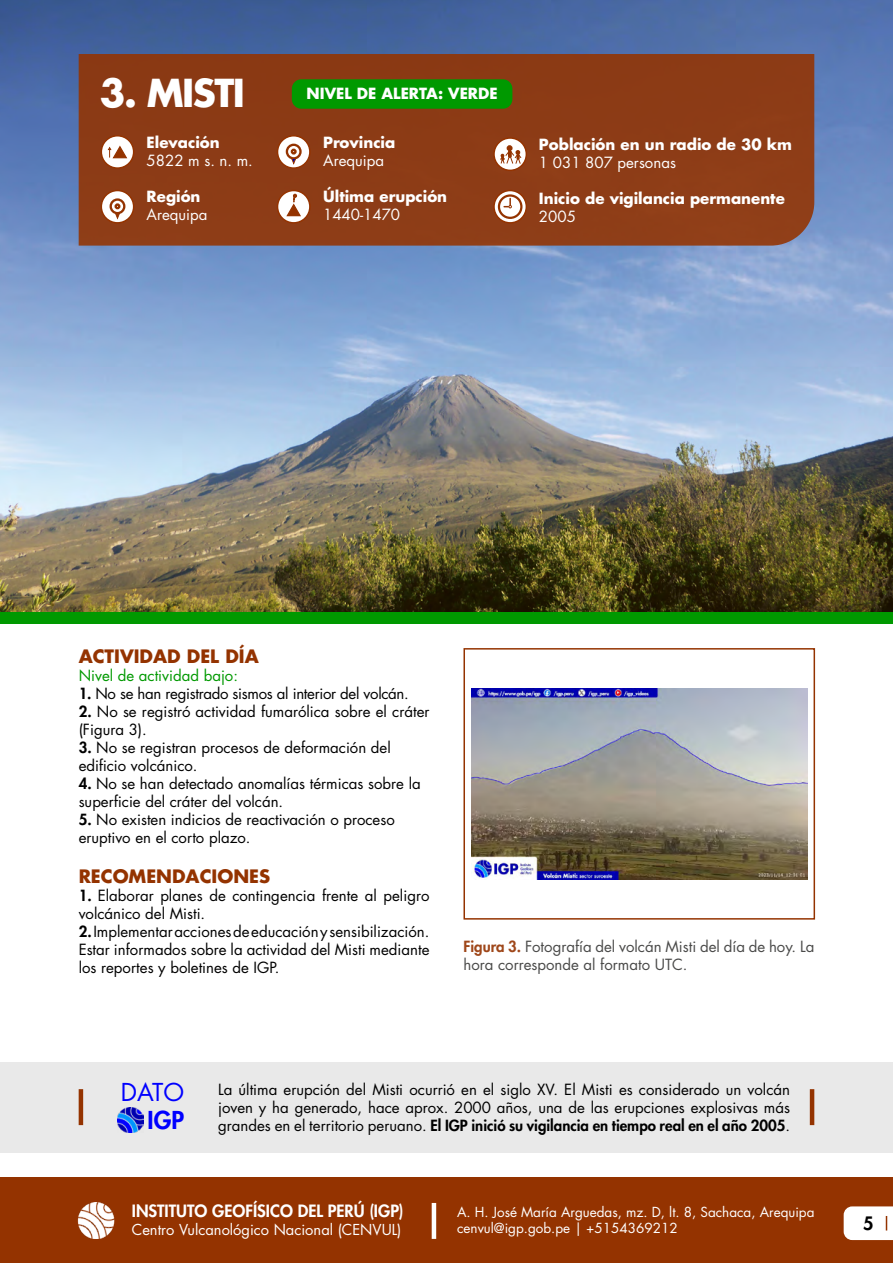
<style>
.page{position:relative;width:893px;height:1263px;background:#fff}
.page>*{position:absolute;margin:0;border:0;box-sizing:border-box;transform-origin:0 0}
.t1{font:700 37.5px "Futura Std";letter-spacing:-.04em;color:#fff}
.t2{font:24px "Futura Std";color:#00f}
.t3{font:800 24px "Futura Std";color:#00f}
.t4{font:700 18px "Futura Std";color:#943300}
.t5{font:800 18px "Futura Std";color:#000}
.t6{font:800 16.5px "Futura Std";color:#fff}
.t7{font:15px/18px "Futura Std";color:#000}
.t8{font:700 15px "Futura Std";color:#fff}
.t9{font:15px/18px "Futura Std";color:#4a4a49}
.t10{font:15px "Futura Std";color:#fff}
.t11{font:15px "Futura Std";letter-spacing:-.02em;color:#000}
.t12{font:15px "Futura Std";color:#090}
.t13{font:14.7px "Futura Std";color:#fff}
.t14{font:13.5px/16.2px "Futura Std";color:#fff}
.s1{font-weight:800}
.s2{font-weight:800;color:#9f471a}
</style>
<div class="page">
<div style="left:0;top:1177px;width:893px;height:86px;background:#943300"></div>
<hr style="left:432px;top:1203px;width:4px;height:36px;background:#fff">
<svg style="left:844px;top:1206px;width:49px;height:34px;background:#faf6f4"></svg>
<img style="left:77px;top:1203px;width:38px;height:36px">
<img style="left:0;top:0;width:893px;height:612px">
<div style="left:79px;top:54px;width:735px;height:192px;background:#8c3c16"></div>
<div style="left:292px;top:79px;width:220px;height:30px;background:#090;border-radius:9px"></div>
<div style="left:101px;top:136px;width:33px;height:32px;background:#fff;border-radius:50%"></div>
<div style="left:101px;top:135px;width:33px;height:34px;border:2px solid #943300;border-radius:50%"></div>
<svg style="left:107px;top:145px;width:21px;height:14px"></svg>
<svg style="left:101px;top:190px;width:33px;height:33px"></svg>
<div style="left:101px;top:190px;width:33px;height:34px;border:2px solid #943300;border-radius:50%"></div>
<svg style="left:111px;top:200px;width:13px;height:13px"></svg>
<div style="left:110px;top:198px;width:15px;height:16px;border:2px solid #943300;border-radius:50%"></div>
<svg style="left:115px;top:203px;width:5px;height:16px"></svg>
<div style="left:278px;top:136px;width:32px;height:32px;background:#fff;border-radius:50%"></div>
<div style="left:277px;top:135px;width:34px;height:34px;border:2px solid #943300;border-radius:50%"></div>
<svg style="left:287px;top:145px;width:13px;height:13px"></svg>
<div style="left:286px;top:144px;width:16px;height:16px;border:2px solid #943300;border-radius:50%"></div>
<svg style="left:291px;top:149px;width:6px;height:15px"></svg>
<svg style="left:278px;top:190px;width:32px;height:33px"></svg>
<div style="left:277px;top:190px;width:34px;height:34px;border:2px solid #943300;border-radius:50%"></div>
<svg style="left:285px;top:194px;width:17px;height:23px"></svg>
<svg style="left:494px;top:138px;width:32px;height:32px"></svg>
<div style="left:493px;top:137px;width:34px;height:34px;border:2px solid #943300;border-radius:50%"></div>
<svg style="left:500px;top:145px;width:22px;height:19px"></svg>
<svg style="left:494px;top:191px;width:32px;height:32px"></svg>
<div style="left:493px;top:190px;width:34px;height:34px;border:2px solid #943300;border-radius:50%"></div>
<svg style="left:499px;top:195px;width:22px;height:23px"></svg>
<div style="left:498px;top:194px;width:24px;height:25px;border:2px solid #943300;border-radius:50%"></div>
<svg style="left:504px;top:198px;width:8px;height:10px"></svg>
<img style="left:471px;top:688px;width:336px;height:191px">
<div style="left:463px;top:648px;width:352px;height:272px;border:2px solid #943300"></div>
<div style="left:0;top:1062px;width:893px;height:90px;background:#e9e9e9"></div>
<div style="left:0;top:612px;width:893px;height:12px;background:#090"></div>
<img style="left:118px;top:1107px;width:26px;height:26px">
<hr style="left:79px;top:1089px;width:4px;height:36px;background:#943300">
<hr style="left:810px;top:1089px;width:4px;height:36px;background:#943300">
<h1 class="t1" style="left:100px;top:68px;width:147px">3. MISTI</h1>
<p class="t8" style="left:307px;top:83px;width:193px">NIVEL DE ALERTA: VERDE</p>
<p class="t8" style="left:147px;top:133px;width:75px">Elevación</p>
<p class="t10" style="left:147px;top:151px;width:108px">5822 m s. n. m.</p>
<p class="t8" style="left:147px;top:187px;width:55px">Región</p>
<p class="t10" style="left:147px;top:205px;width:62px">Arequipa</p>
<p class="t8" style="left:323px;top:133px;width:74px">Provincia</p>
<p class="t10" style="left:323px;top:151px;width:62px">Arequipa</p>
<p class="t8" style="left:323px;top:187px;width:126px">Última erupción</p>
<p class="t10" style="left:323px;top:205px;width:79px">1440-1470</p>
<p class="t8" style="left:539px;top:134px;width:255px">Población en un radio de 30 km</p>
<p class="t10" style="left:539px;top:153px;width:138px">1 031 807 personas</p>
<p class="t8" style="left:539px;top:188px;width:247px">Inicio de vigilancia permanente</p>
<p class="t10" style="left:539px;top:207px;width:38px">2005</p>
<p class="t4" style="left:79px;top:644px;width:182px">ACTIVIDAD DEL DÍA</p>
<p class="t12" style="left:79px;top:666px;width:161px">Nivel de actividad bajo:</p>
<p class="t11" style="left:79px;top:684px;width:332px"><span class="s1">1.</span> No se han registrado sismos al interior del volcán.</p>
<p class="t7" style="left:79px;top:703px;width:352px"><span class="s1">2.</span> No se registró actividad fumarólica sobre el cráter (Figura 3).</p>
<p class="t7" style="left:79px;top:739px;width:314px"><span class="s1">3.</span> No se registran procesos de deformación del edificio volcánico.</p>
<p class="t7" style="left:79px;top:775px;width:344px"><span class="s1">4.</span> No se han detectado anomalías térmicas sobre la superficie del cráter del volcán.</p>
<p class="t7" style="left:79px;top:811px;width:318px"><span class="s1">5.</span> No existen indicios de reactivación o proceso eruptivo en el corto plazo.</p>
<p class="t4" style="left:79px;top:864px;width:193px">RECOMENDACIONES</p>
<p class="t7" style="left:79px;top:886px;width:352px"><span class="s1">1.</span> Elaborar planes de contingencia frente al peligro volcánico del Misti.</p>
<p class="t7" style="left:79px;top:922px;width:352px;text-align:justify"><span class="s1">2.</span> Implementar acciones de educación y sensibilización.<br>Estar informados sobre la actividad del Misti mediante los reportes y boletines de IGP.</p>
<p class="t9" style="left:463px;top:937px;width:352px"><span class="s2">Figura 3.</span> Fotografía del volcán Misti del día de hoy. La hora corresponde al formato UTC.</p>
<h2 class="t2" style="left:121px;top:1076px;width:65px">DATO</h2>
<h2 class="t3" style="left:148px;top:1105px;width:38px">IGP</h2>
<p class="t7" style="left:218px;top:1080px;width:573px;text-align:justify">La última erupción del Misti ocurrió en el siglo XV. El Misti es considerado un volcán joven y ha generado, hace aprox. 2000 años, una de las erupciones explosivas más grandes en el territorio peruano. <span class="s1">El IGP inició su vigilancia en tiempo real en el año 2005</span>.</p>
<p class="t6" style="left:132px;top:1201px;width:273px">INSTITUTO GEOFÍSICO DEL PERÚ (IGP)</p>
<p class="t13" style="left:132px;top:1220px;width:271px">Centro Vulcanológico Nacional (CENVUL)</p>
<p class="t14" style="left:457px;top:1204px;width:359px">A. H. José María Arguedas, mz. D, lt. 8, Sachaca, Arequipa cenvul@igp.gob.pe | +5154369212</p>
<p class="t5" style="left:863px;top:1212px;width:12px">5</p>
</div>
